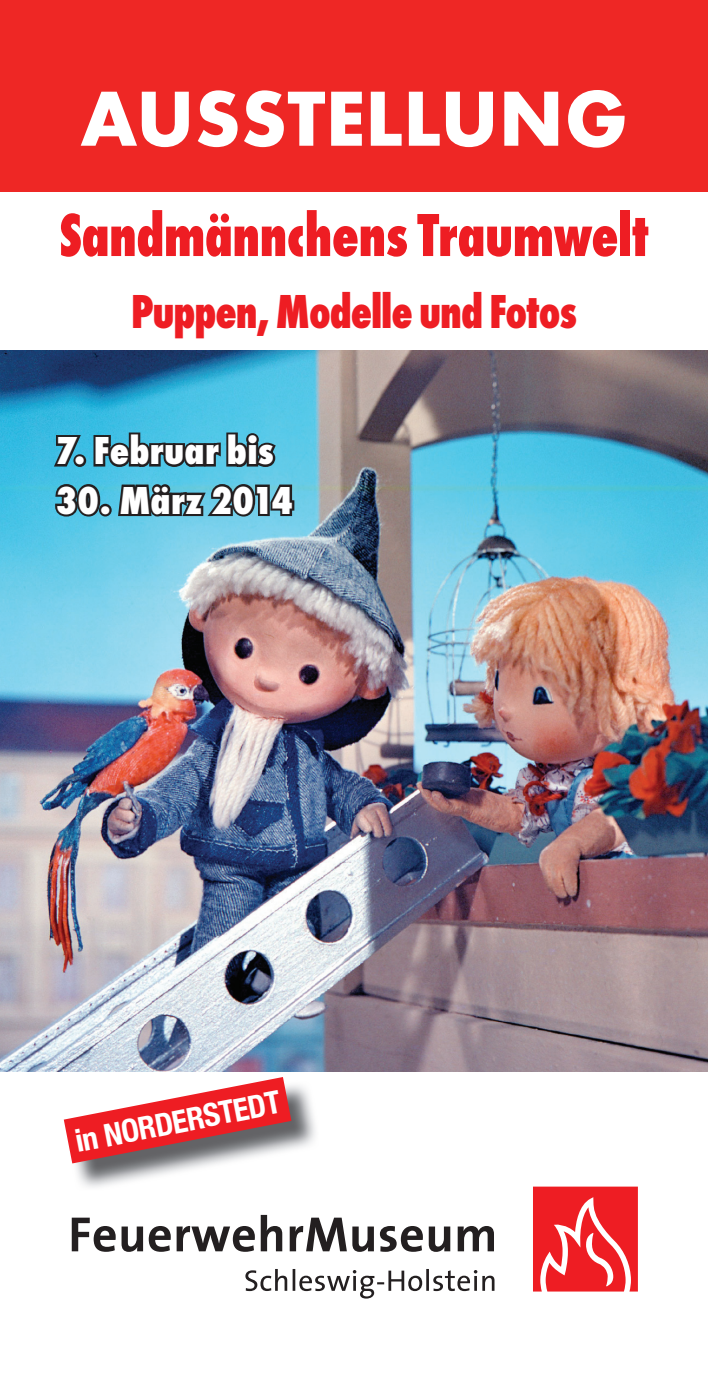
<style>
.page{position:relative;width:708px;height:1378px;background:#fff}
.page>*{position:absolute;margin:0;border:0;box-sizing:border-box;transform-origin:0 0}
.t1{font:700 81px "Futura T";color:#fff}
.t2{font:800 condensed 63px "Futura T";letter-spacing:-.01em;color:#ee1d23;scale:.9 1}
.t3{font:800 condensed 49.5px "Futura T";letter-spacing:-.025em;color:#ee1d23;scale:.9 1}
.t4{font:800 condensed 40.5px "Futura T";letter-spacing:.005em;color:#fff}
.t5{font:700 condensed 31.5px "Helvetica Neue";color:#fff}
</style>
<div class="page">
<img style="left:0;top:351px;width:708px;height:720px">
<svg style="left:72px;top:1215px;width:422px;height:37px"></svg>
<svg style="left:245px;top:1269px;width:249px;height:29px"></svg>
<svg style="left:533px;top:1186px;width:105px;height:105px;background:#f04247"></svg>
<img style="left:72px;top:1085px;width:243px;height:102px">
<svg style="left:64px;top:1077px;width:227px;height:86px"></svg>
<div style="left:0;top:0;width:708px;height:191px;background:#ee2725"></div>
<svg style="left:50px;top:394px;width:247px;height:156px;background:#4b9eb7"></svg>
<h1 class="t1" style="left:80px;top:71px;width:549px">AUSSTELLUNG</h1>
<h2 class="t2" style="left:59px;top:198px;width:656px">Sandmännchens Traumwelt</h2>
<p class="t3" style="left:131px;top:283px;width:497px">Puppen, Modelle und Fotos</p>
<p class="t4" style="left:56px;top:427px;width:220px">7. Februar bis</p>
<p class="t4" style="left:56px;top:477px;width:239px">30. März 2014</p>
<p class="t5" style="left:71px;top:1115px;width:210px;rotate:-11deg">in NORDERSTEDT</p>
</div>
